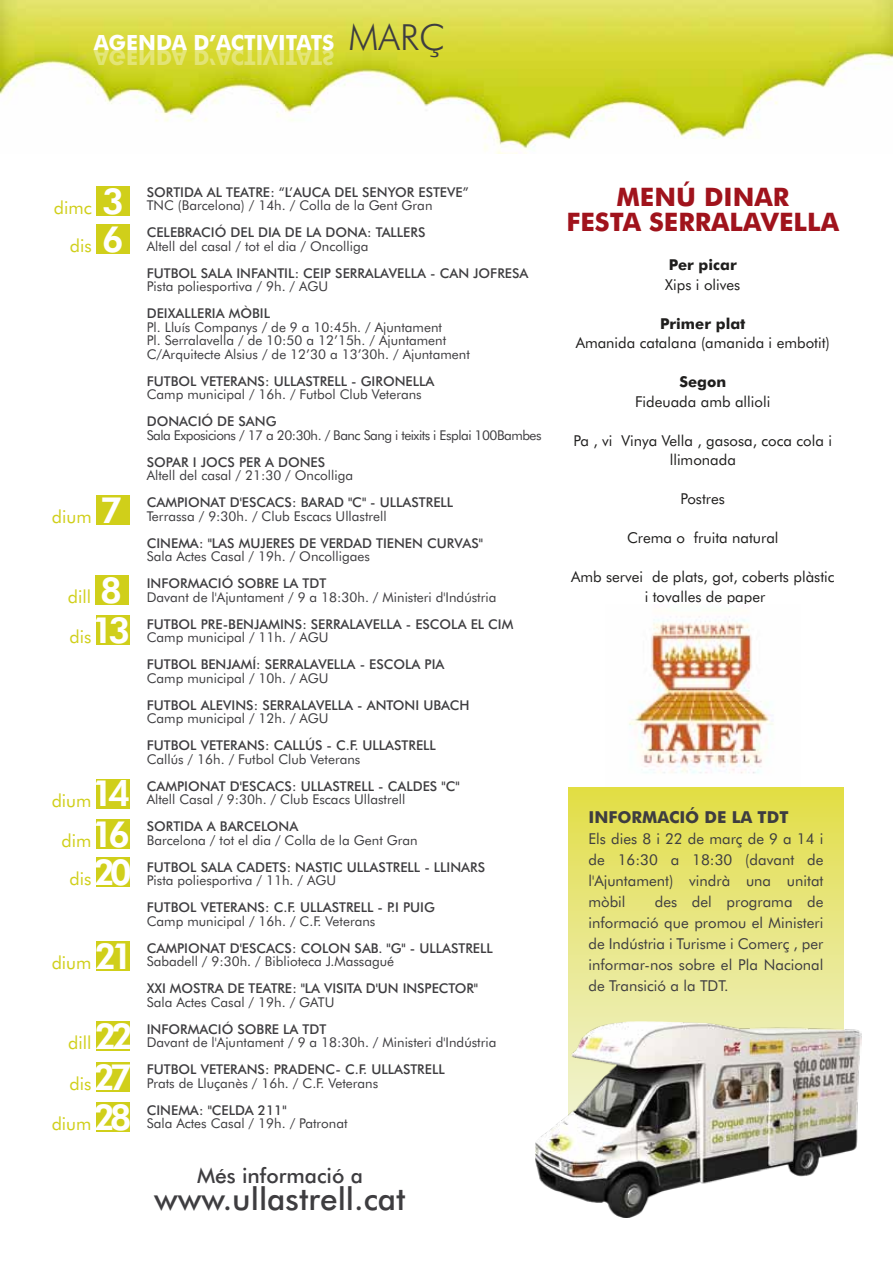
<style>
.page{position:relative;width:893px;height:1263px;background:#fff}
.page>*{position:absolute;margin:0;border:0;box-sizing:border-box;transform-origin:0 0}
.t1{font:800 36px "Futura BT";color:#fff}
.t2{font:500 31.5px "Futura BT";color:#3e3d40}
.t3{font:700 25.5px/25.5px "Futura BT";color:#a0131c;text-align:center}
.t4{font:700 21px "Futura BT";color:#fff}
.t5{font:500 21px "Futura BT";color:#3e3d40}
.t6{font:18px/38.4px "Futura BT";color:#d0cf1a;text-align:right}
.t7{font:700 16.5px "Futura BT";color:#3e3d40}
.t8{font:15px/21px "Futura BT";color:#3e3d40;text-align:justify}
.t9{font:15px/19.5px "Futura BT";color:#1f1e1d;text-align:center}
.t10{font:500 13.5px/13.5px "Futura BT";color:#3e3d40}
.t11{font:13.5px/13.5px "Futura BT";color:#3e3d40}
.t12{font:13.5px/13.5px "Futura BT";letter-spacing:-.035em;color:#3e3d40}
.s1{font-weight:300;font-size:36px;color:#3e3d40}
.s2{font-weight:800;font-size:36px;color:#fff}
.s3{font-weight:400}
.s4{font-weight:500}
.s5{font-weight:700}
</style>
<div class="page">
<img style="left:0;top:0;width:893px;height:153px">
<div style="left:96px;top:186px;width:34px;height:30px;background:#d0cf1a"></div>
<div style="left:96px;top:225px;width:34px;height:29px;background:#d0cf1a"></div>
<div style="left:96px;top:495px;width:34px;height:30px;background:#d0cf1a"></div>
<div style="left:96px;top:779px;width:34px;height:29px;background:#d0cf1a"></div>
<div style="left:96px;top:615px;width:34px;height:30px;background:#d0cf1a"></div>
<div style="left:96px;top:858px;width:34px;height:29px;background:#d0cf1a"></div>
<div style="left:96px;top:819px;width:34px;height:29px;background:#d0cf1a"></div>
<div style="left:96px;top:941px;width:34px;height:29px;background:#d0cf1a"></div>
<div style="left:96px;top:1062px;width:34px;height:29px;background:#d0cf1a"></div>
<div style="left:96px;top:1103px;width:34px;height:29px;background:#d0cf1a"></div>
<div style="left:96px;top:1021px;width:34px;height:30px;background:#d0cf1a"></div>
<div style="left:95px;top:575px;width:34px;height:29px;background:#d0cf1a"></div>
<svg style="left:568px;top:787px;width:276px;height:235px"></svg>
<img style="left:629px;top:616px;width:145px;height:158px">
<img style="left:535px;top:1022px;width:327px;height:195px">
<p class="t4" style="left:94px;top:30px;width:353px">AGENDA D’ACTIVITATS <span class="s1">MARÇ</span></p>
<p class="t6" style="left:54px;top:188px;width:71px">dimc <span class="s2">3 </span>dis <span class="s2">6</span></p>
<p class="t6" style="left:52px;top:497px;width:41px">dium</p>
<p class="t1" style="left:100px;top:488px;width:24px">7</p>
<p class="t6" style="left:68px;top:577px;width:25px">dill</p>
<p class="t1" style="left:100px;top:568px;width:24px">8</p>
<p class="t6" style="left:69px;top:617px;width:62px">dis<span class="s2">13</span></p>
<p class="t6" style="left:52px;top:781px;width:80px">dium<span class="s2">14</span></p>
<p class="t6" style="left:62px;top:821px;width:70px">dim<span class="s2">16</span></p>
<p class="t6" style="left:69px;top:859px;width:64px">dis<span class="s2">20</span></p>
<p class="t6" style="left:52px;top:943px;width:83px">dium <span class="s2">21</span></p>
<p class="t6" style="left:68px;top:1023px;width:67px">dill <span class="s2">22</span></p>
<p class="t6" style="left:69px;top:1064px;width:64px">dis<span class="s2">27</span></p>
<p class="t6" style="left:52px;top:1104px;width:82px">dium<span class="s2">28</span></p>
<p class="t10" style="left:147px;top:185px;width:323px">SORTIDA AL TEATRE: “L’AUCA DEL SENYOR ESTEVE”<br><span class="s3">TNC (Barcelona) / 14h. / Colla de la Gent Gran</span></p>
<p class="t11" style="left:147px;top:226px;width:280px"><span class="s4">CELEBRACIÓ DEL DIA DE LA DONA: TALLERS<br></span>Altell del casal / tot el dia / Oncolliga</p>
<p class="t10" style="left:147px;top:266px;width:383px">FUTBOL SALA INFANTIL: CEIP SERRALAVELLA - CAN JOFRESA<br><span class="s3">Pista poliesportiva / 9h. / AGU</span></p>
<p class="t11" style="left:147px;top:307px;width:325px"><span class="s4">DEIXALLERIA MÒBIL<br></span>Pl. Lluís Companys / de 9 a 10:45h. / Ajuntament<br>Pl. Serralavella / de 10:50 a 12’15h. / Ajuntament C/Arquitecte Alsius / de 12’30 a 13’30h. / Ajuntament</p>
<p class="t11" style="left:147px;top:374px;width:289px"><span class="s4">FUTBOL VETERANS: ULLASTRELL - GIRONELLA<br></span>Camp municipal / 16h. / Futbol Club Veterans</p>
<p class="t12" style="left:147px;top:415px;width:396px"><span class="s4">DONACIÓ DE SANG<br></span>Sala Exposicions / 17 a 20:30h. / Banc Sang i teixits i Esplai 100Bambes</p>
<p class="t11" style="left:147px;top:455px;width:208px"><span class="s4">SOPAR I JOCS PER A DONES<br></span>Altell del casal / 21:30 / Oncolliga</p>
<p class="t10" style="left:147px;top:496px;width:308px">CAMPIONAT D'ESCACS: BARAD "C" - ULLASTRELL<br><span class="s3">Terrassa / 9:30h. / Club Escacs Ullastrell</span></p>
<p class="t10" style="left:147px;top:536px;width:338px">CINEMA: "LAS MUJERES DE VERDAD TIENEN CURVAS"<br><span class="s3">Sala Actes Casal / 19h. / Oncolligaes</span></p>
<p class="t11" style="left:147px;top:577px;width:351px"><span class="s4">INFORMACIÓ SOBRE LA TDT<br></span>Davant de l'Ajuntament / 9 a 18:30h. / Ministeri d'Indústria</p>
<p class="t10" style="left:147px;top:617px;width:368px">FUTBOL PRE-BENJAMINS: SERRALAVELLA - ESCOLA EL CIM<br><span class="s3">Camp municipal / 11h. / AGU</span></p>
<p class="t10" style="left:147px;top:658px;width:299px">FUTBOL BENJAMÍ: SERRALAVELLA - ESCOLA PIA<br><span class="s3">Camp municipal / 10h. / AGU</span></p>
<p class="t10" style="left:147px;top:698px;width:324px">FUTBOL ALEVINS: SERRALAVELLA - ANTONI UBACH<br><span class="s3">Camp municipal / 12h. / AGU</span></p>
<p class="t10" style="left:147px;top:739px;width:291px">FUTBOL VETERANS: CALLÚS - C.F. ULLASTRELL<br><span class="s3">Callús / 16h. / Futbol Club Veterans</span></p>
<p class="t11" style="left:147px;top:779px;width:314px"><span class="s4">CAMPIONAT D'ESCACS: ULLASTRELL - CALDES "C"<br></span>Altell Casal / 9:30h. / Club Escacs Ullastrell</p>
<p class="t11" style="left:147px;top:820px;width:272px"><span class="s4">SORTIDA A BARCELONA<br></span>Barcelona / tot el dia / Colla de la Gent Gran</p>
<p class="t10" style="left:147px;top:860px;width:340px">FUTBOL SALA CADETS: NASTIC ULLASTRELL - LLINARS<br><span class="s3">Pista poliesportiva / 11h. / AGU</span></p>
<p class="t10" style="left:147px;top:901px;width:290px">FUTBOL VETERANS: C.F. ULLASTRELL - P.I PUIG<br><span class="s3">Camp municipal / 16h. / C.F. Veterans</span></p>
<p class="t10" style="left:147px;top:941px;width:348px">CAMPIONAT D'ESCACS: COLON SAB. "G" - ULLASTRELL<br><span class="s3">Sabadell / 9:30h. / Biblioteca J.Massagué</span></p>
<p class="t10" style="left:147px;top:982px;width:333px">XXI MOSTRA DE TEATRE: "LA VISITA D'UN INSPECTOR"<br><span class="s3">Sala Actes Casal / 19h. / GATU</span></p>
<p class="t11" style="left:147px;top:1022px;width:351px"><span class="s4">INFORMACIÓ SOBRE LA TDT<br></span>Davant de l'Ajuntament / 9 a 18:30h. / Ministeri d'Indústria</p>
<p class="t10" style="left:147px;top:1063px;width:299px">FUTBOL VETERANS: PRADENC- C.F. ULLASTRELL<br><span class="s3">Prats de Lluçanès / 16h. / C.F. Veterans</span></p>
<p class="t11" style="left:147px;top:1103px;width:202px"><span class="s4">CINEMA: "CELDA 211"<br></span>Sala Actes Casal / 19h. / Patronat</p>
<p class="t5" style="left:197px;top:1162px;width:167px">Més informació a</p>
<p class="t2" style="left:154px;top:1179px;width:253px">www.ullastrell.cat</p>
<p class="t3" style="left:566px;top:184px;width:274px">MENÚ DINAR<br>FESTA SERRALAVELLA</p>
<p class="t9" style="left:665px;top:255px;width:77px;text-align:left"><span class="s5">Per picar<br></span>Xips i olives</p>
<p class="t9" style="left:576px;top:314px;width:256px"><span class="s5">Primer plat<br></span>Amanida catalana (amanida i embotit)</p>
<p class="t9" style="left:635px;top:372px;width:136px"><span class="s5">Segon<br></span>Fideuada amb allioli</p>
<p class="t9" style="left:574px;top:431px;width:260px">Pa , vi Vinya Vella , gasosa, coca cola i llimonada</p>
<p class="t9" style="left:681px;top:489px;width:46px">Postres</p>
<p class="t9" style="left:627px;top:528px;width:153px">Crema o fruita natural</p>
<p class="t9" style="left:571px;top:567px;width:265px">Amb servei de plats, got, coberts plàstic i tovalles de paper</p>
<p class="t7" style="left:588px;top:807px;width:201px">INFORMACIÓ DE LA TDT</p>
<p class="t8" style="left:588px;top:828px;width:236px">Els dies 8 i 22 de març de 9 a 14 i de 16:30 a 18:30 (davant de l'Ajuntament) vindrà una unitat mòbil</p>
<p class="t8" style="left:588px;top:891px;width:236px;text-indent:66px">des del programa de informació que promou el Ministeri de Indústria i Turisme i Comerç , per informar-nos sobre el Pla Nacional de Transició a la TDT.</p>
</div>
